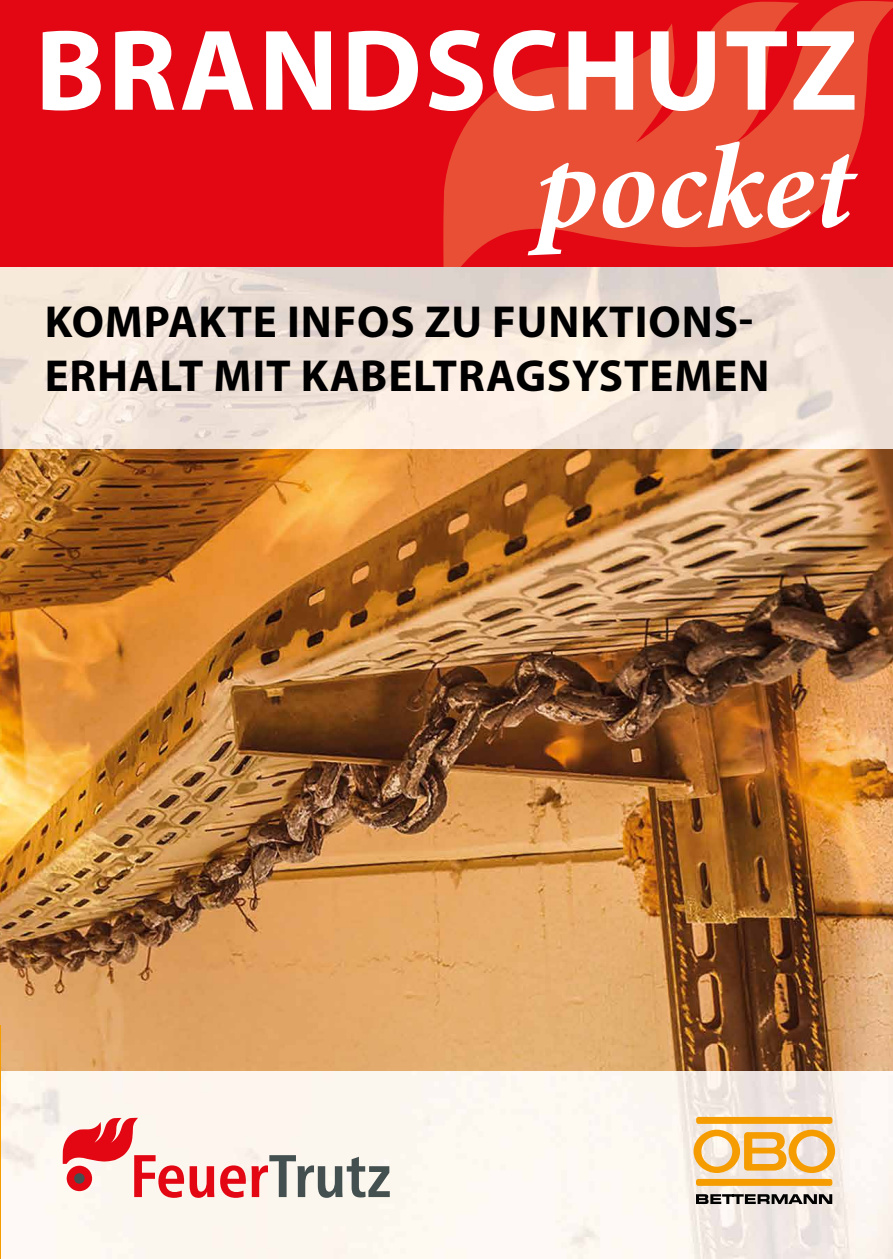
<style>
.page{position:relative;width:893px;height:1259px;background:#fff}
.page>*{position:absolute;margin:0;border:0;box-sizing:border-box;transform-origin:0 0}
.t1{font:italic 700 120.9px "Minion Pro";color:#fff}
.t2{font:700 116.4px "Myriad Pro";letter-spacing:.02em;color:#fff}
.t3{font:700 45px/54px "Myriad Pro";letter-spacing:.02em;color:#000}
</style>
<div class="page">
<img style="left:0;top:267px;width:893px;height:992px">
<div style="left:0;top:0;width:893px;height:267px;background:#e30613"></div>
<svg style="left:443px;top:1px;width:450px;height:266px;fill:#e94f35"></svg>
<img style="left:0;top:268px;width:893px;height:181px">
<svg style="left:190px;top:1166px;width:24px;height:31px"></svg>
<svg style="left:220px;top:1155px;width:170px;height:42px;background:#c5ada9"></svg>
<svg style="left:63px;top:1117px;width:121px;height:80px;background:#f19d9d"></svg>
<div style="left:696px;top:1179px;width:136px;height:6px;background:#f59c00;border-radius:2px"></div>
<svg style="left:693px;top:1129px;width:142px;height:44px;background:#f2c680"></svg>
<div style="left:696px;top:1117px;width:136px;height:6px;background:#f59c00;border-radius:2px"></div>
<svg style="left:696px;top:1194px;width:136px;height:10px"></svg>
<h2 class="t2" style="left:35px;top:-5px;width:824px">BRANDSCHUTZ</h2>
<h1 class="t1" style="left:536px;top:102px;width:319px">pocket</h1>
<p class="t3" style="left:45px;top:294px;width:726px">KOMPAKTE INFOS ZU FUNKTIONS-<br>ERHALT MIT KABELTRAGSYSTEMEN</p>
</div>
